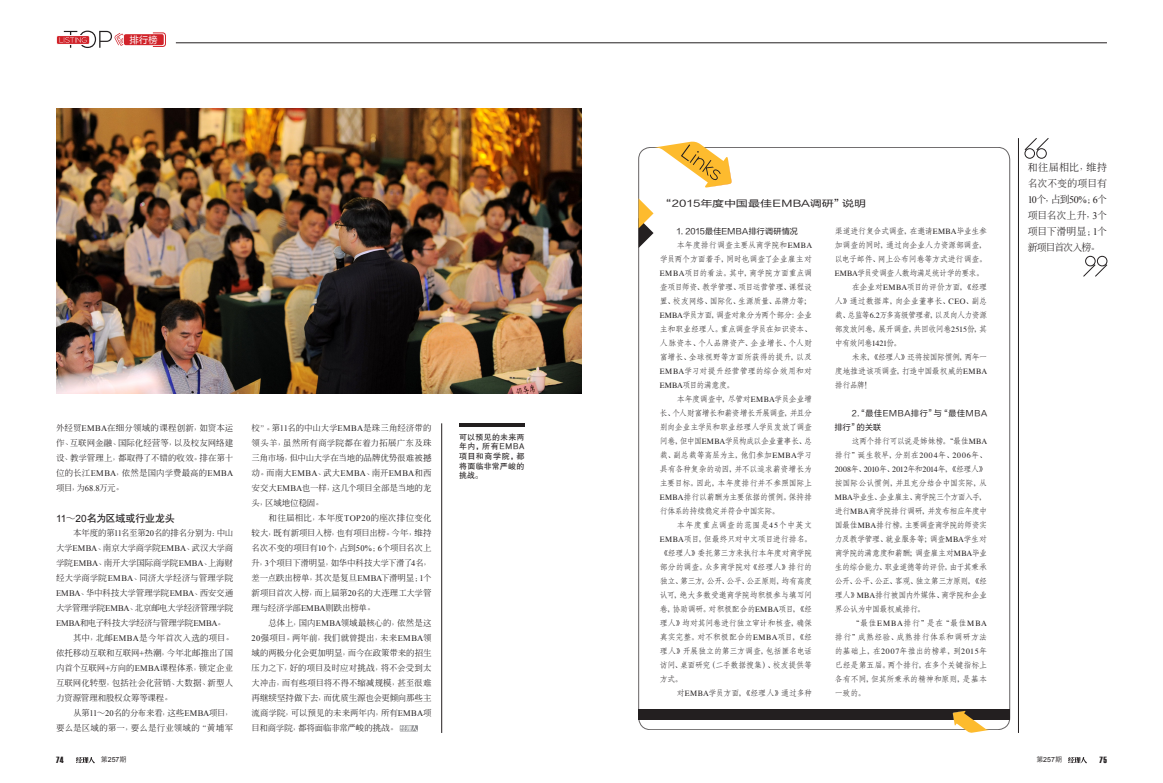
<style>
.page{position:relative;width:1163px;height:783px;background:#fff}
.page>*{position:absolute;margin:0;border:0;box-sizing:border-box;transform-origin:0 0}
.t1{font:12px "FZLTHBJW GB1 0";color:#231f20}
.t2{font:500 10px/16px "GB Inn Ming";letter-spacing:-.025em;color:#231f20;text-align:justify}
.t3{font:10px "Heiti CSEG Medium GB";letter-spacing:-.025em;color:#231f20}
.t4{font:9px "Haettenschweiler";color:#231f20}
.t5{font:9px "Microsoft Ya Hei";color:#fff}
.t6{font:500 8.5px/15px "GB Inn Ming";letter-spacing:-.015em;color:#231f20;text-align:justify}
.t7{font:500 8.5px/15px "GB Inn Ming";letter-spacing:.005em;color:#231f20;text-align:right}
.t8{font:8px/14px "Fonsung CSEG Medium GB";letter-spacing:-.035em;color:#231f20;text-align:justify}
.t9{font:8px/14px "FZLTHJW GB1 0";letter-spacing:.035em;color:#231f20}
.t10{font:8px/9.6px "FZHTJW GB1 0";letter-spacing:.035em;color:#231f20;text-align:justify}
.t11{font:7px "Arial";letter-spacing:.01em;color:#231f20}
.s1{font-family:"Times New Roman";font-weight:400}
.s2{font-family:"Arial"}
.s3{font-family:"GB Inn Ming";font-weight:500}
.s4{font-family:"Times"}
.s5{font-family:"Denshan CSEG Medium GB"}
</style>
<div class="page">
<svg style="left:76px;top:757px;width:19px;height:6px"></svg>
<svg style="left:1068px;top:757px;width:18px;height:6px"></svg>
<img style="left:56px;top:108px;width:525px;height:285px">
<svg style="left:399px;top:725px;width:19px;height:6px"></svg>
<hr style="left:1018px;top:138px;width:1px;height:594px;background:#231f20">
<svg style="left:1024px;top:138px;width:24px;height:20px"></svg>
<svg style="left:1083px;top:256px;width:24px;height:21px"></svg>
<hr style="left:176px;top:43px;width:930px;height:1px;background:#231f20">
<svg style="left:56px;top:36px;width:34px;height:8px"></svg>
<div style="left:56px;top:35px;width:34px;height:10px;border:1px solid #fff;border-radius:2px"></div>
<svg style="left:60px;top:31px;width:63px;height:17px"></svg>
<div style="left:124px;top:34px;width:40px;height:11px;background:#d1232a;border-radius:2px"></div>
<svg style="left:152px;top:32px;width:14px;height:15px"></svg>
<hr style="left:441px;top:423px;width:1px;height:309px;background:#231f20">
<svg style="left:638px;top:198px;width:15px;height:50px"></svg>
<div style="left:638px;top:708px;width:371px;height:11px;background:#231f20"></div>
<svg style="left:952px;top:711px;width:37px;height:21px"></svg>
<svg style="left:653px;top:141px;width:78px;height:47px"></svg>
<hr style="left:459px;top:423px;width:65px;height:3px;background:#231f20">
<p class="t5" style="left:130px;top:34px;width:29px">排行榜</p>
<p class="t6" style="left:56px;top:420px;width:179px">外经贸<span class="s1">EMBA</span>在细分领域的课程创新，如资本运作、互联网金融、国际化经营等，以及校友网络建设、教学管理上，都取得了不错的收效。排在第十位的长江<span class="s1">EMBA</span>，依然是国内学费最高的<span class="s1">EMBA</span>项目，为<span class="s1">68.8</span>万元。</p>
<p class="t3" style="left:56px;top:513px;width:120px"><span class="s2">11</span><span class="s3">〜</span><span class="s2">20</span>名为区域或行业龙头</p>
<p class="t6" style="left:56px;top:525px;width:179px;text-indent:17px">本年度的第<span class="s1">11</span>名至第<span class="s1">20</span>名的排名分别为：中山大学<span class="s1">EMBA</span>、南京大学商学院<span class="s1">EMBA</span>、武汉大学商学院<span class="s1">EMBA</span>、南开大学国际商学院<span class="s1">EMBA</span>、上海财经大学商学院<span class="s1">EMBA</span>、同济大学经济与管理学院<span class="s1">EMBA</span>、华中科技大学管理学院<span class="s1">EMBA</span>、西安交通大学管理学院<span class="s1">EMBA</span>、北京邮电大学经济管理学院<span class="s1">EMBA</span>和电子科技大学经济与管理学院<span class="s1">EMBA</span>。</p>
<p class="t6" style="left:56px;top:630px;width:179px;text-indent:17px">其中，北邮<span class="s1">EMBA</span>是今年首次入选的项目。依托移动互联和互联网<span class="s1">+</span>热潮，今年北邮推出了国内首个互联网<span class="s1">+</span>方向的<span class="s1">EMBA</span>课程体系，锁定企业互联网化转型，包括社会化营销、大数据、新型人力资源管理和股权众筹等课程。</p>
<p class="t7" style="left:56px;top:705px;width:179px">从第<span class="s1">11</span>〜<span class="s1">20</span>名的分布来看，这些<span class="s1">EMBA</span>项目，<br>要么是区域的第一，要么是行业领域的“黄埔军</p>
<p class="t6" style="left:251px;top:420px;width:181px">校”。第<span class="s1">11</span>名的中山大学<span class="s1">EMBA</span>是珠三角经济带的领头羊，虽然所有商学院都在着力拓展广东及珠三角市场，但中山大学在当地的品牌优势很难被撼动。而南大<span class="s1">EMBA</span>、武大<span class="s1">EMBA</span>、南开<span class="s1">EMBA</span>和西安交大<span class="s1">EMBA</span>也一样，这几个项目全部是当地的龙头，区域地位稳固。</p>
<p class="t6" style="left:251px;top:510px;width:181px;text-indent:17px">和往届相比，本年度<span class="s1">TOP20</span>的座次排位变化较大，既有新项目入榜，也有项目出榜。今年，维持名次不变的项目有<span class="s1">10</span>个，占到<span class="s1">50%</span>；<span class="s1">6</span>个项目名次上升，<span class="s1">3</span>个项目下滑明显，如华中科技大学下滑了<span class="s1">4</span>名，差一点跌出榜单，其次是复旦<span class="s1">EMBA</span>下滑明显；<span class="s1">1</span>个新项目首次入榜，而上届第<span class="s1">20</span>名的大连理工大学管理与经济学部<span class="s1">EMBA</span>则跌出榜单。</p>
<p class="t6" style="left:251px;top:615px;width:181px;text-indent:17px">总体上，国内<span class="s1">EMBA</span>领域最核心的，依然是这<span class="s1">20</span>强项目。两年前，我们就曾提出，未来<span class="s1">EMBA</span>领域的两极分化会更加明显，而今在政策带来的招生压力之下，好的项目及时应对挑战，将不会受到太大冲击，而有些项目将不得不缩减规模，甚至很难再继续坚持做下去，而优质生源也会更倾向那些主流商学院，可以预见的未来两年内，所有<span class="s1">EMBA</span>项目和商学院，都将面临非常严峻的挑战。</p>
<p class="t10" style="left:459px;top:432px;width:67px">可以预见的未来两年内，所有EMBA项目和商学院，都将面临非常严峻的挑战。</p>
<p class="t1" style="left:659px;top:197px;width:208px">“2015年度中国最佳EMBA调研”说明</p>
<p class="t9" style="left:676px;top:224px;width:123px">1. 2015最佳EMBA排行调研情况</p>
<p class="t8" style="left:659px;top:238px;width:154px;text-indent:17px">本年度排行调查主要从商学院和<span class="s4">EMBA</span>学员两个方面着手，同时也调查了企业雇主对<span class="s4">EMBA</span>项目的看法。其中，商学院方面重点调查项目师资、教学管理、项目运营管理、课程设置、校友网络、国际化、生源质量、品牌力等；<span class="s4">EMBA</span>学员方面，调查对象分为两个部分：企业主和职业经理人。重点调查学员在知识资本、人脉资本、个人品牌资产、企业增长、个人财富增长、全球视野等方面所获得的提升，以及<span class="s4">EMBA</span>学习对提升经营管理的综合效用和对<span class="s4">EMBA</span>项目的满意度。</p>
<p class="t8" style="left:659px;top:392px;width:154px;text-indent:17px">本年度调查中，尽管对<span class="s4">EMBA</span>学员企业增长、个人财富增长和薪资增长开展调查，并且分别向企业主学员和职业经理人学员发放了调查问卷，但中国<span class="s4">EMBA</span>学员构成以企业董事长、总裁、副总裁等高层为主，他们参加<span class="s4">EMBA</span>学习具有各种复杂的动因，并不以追求薪资增长为主要目标。因此，本年度排行并不参照国际上<span class="s4">EMBA</span>排行以薪酬为主要依据的惯例。保持排行体系的持续稳定并符合中国实际。</p>
<p class="t8" style="left:659px;top:518px;width:154px;text-indent:17px">本年度重点调查的范围是<span class="s4">45</span>个中英文<span class="s4">EMBA</span>项目，但最终只对中文项目进行排名。《经理人》委托第三方来执行本年度对商学院部分的调查。众多商学院对《经理人》排行的独立、第三方，公开、公平、公正原则，均有高度认可，绝大多数受邀商学院均积极参与填写问卷，协助调研。对积极配合的<span class="s4">EMBA</span>项目，《经理人》均对其问卷进行独立审计和核查，确保真实完整。对不积极配合的<span class="s4">EMBA</span>项目，《经理人》开展独立的第三方调查，包括匿名电话访问、桌面研究（二手数据搜集）、校友提供等方式。</p>
<p class="t8" style="left:676px;top:686px;width:137px">对<span class="s4">EMBA</span>学员方面，《经理人》通过多种</p>
<p class="t8" style="left:834px;top:224px;width:154px">渠道进行复合式调查，在邀请<span class="s4">EMBA</span>毕业生参加调查的同时，通过向企业人力资源部调查，以电子邮件、网上公布问卷等方式进行调查。<span class="s4">EMBA</span>学员受调查人数均满足统计学的要求。</p>
<p class="t8" style="left:834px;top:280px;width:154px;text-indent:17px">在企业对<span class="s4">EMBA</span>项目的评价方面，《经理人》通过数据库，向企业董事长、<span class="s4">CEO</span>、副总裁、总监等<span class="s4">6.2</span>万多高级管理者，以及向人力资源部发放问卷，展开调查，共回收问卷<span class="s4">2515</span>份，其中有效问卷<span class="s4">1421</span>份。</p>
<p class="t8" style="left:834px;top:350px;width:154px;text-indent:17px">未来，《经理人》还将按国际惯例，两年一度地推进该项调查，打造中国最权威的<span class="s4">EMBA</span>排行品牌！</p>
<p class="t9" style="left:834px;top:406px;width:154px;text-indent:17px">2.“最佳EMBA排行”与“最佳MBA排行”的关联</p>
<p class="t8" style="left:834px;top:434px;width:154px;text-indent:17px">这两个排行可以说是姊妹榜。“最佳<span class="s4">MBA</span>排行”诞生较早，分别在<span class="s4">2004</span>年、<span class="s4">2006</span>年、<span class="s4">2008</span>年、<span class="s4">2010</span>年、<span class="s4">2012</span>年和<span class="s4">2014</span>年，《经理人》按国际公认惯例，并且充分结合中国实际，从<span class="s4">MBA</span>毕业生、企业雇主、商学院三个方面入手，进行<span class="s4">MBA</span>商学院排行调研，并发布相应年度中国最佳<span class="s4">MBA</span>排行榜。主要调查商学院的师资实力及教学管理、就业服务等；调查<span class="s4">MBA</span>学生对商学院的满意度和薪酬；调查雇主对<span class="s4">MBA</span>毕业生的综合能力、职业道德等的评价。由于其秉承公开、公平、公正、客观、独立第三方原则，《经理人》<span class="s4">MBA</span>排行被国内外媒体、商学院和企业界公认为中国最权威排行。</p>
<p class="t8" style="left:834px;top:616px;width:154px;text-indent:17px">“最佳<span class="s4">EMBA</span>排行”是在“最佳<span class="s4">MBA</span>排行”成熟经验、成熟排行体系和调研方法的基础上，在<span class="s4">2007</span>年推出的榜单，到<span class="s4">2015</span>年已经是第五届。两个排行，在多个关键指标上各有不同，但其所秉承的精神和原则，是基本一致的。</p>
<p class="t2" style="left:1027px;top:159px;width:81px">和往届相比，维持名次不变的项目有<span class="s1">10</span>个，占到<span class="s1">50%</span>；<span class="s1">6</span>个项目名次上升，<span class="s1">3</span>个项目下滑明显；<span class="s1">1</span>个新项目首次入榜。</p>
<p class="t4" style="left:56px;top:754px;width:9px">74</p>
<p class="t11" style="left:101px;top:755px;width:27px"><span class="s5">第</span>257<span class="s5">期</span></p>
<p class="t11" style="left:1036px;top:755px;width:27px"><span class="s5">第</span>257<span class="s5">期</span></p>
<p class="t4" style="left:1099px;top:754px;width:9px">75</p>
</div>
